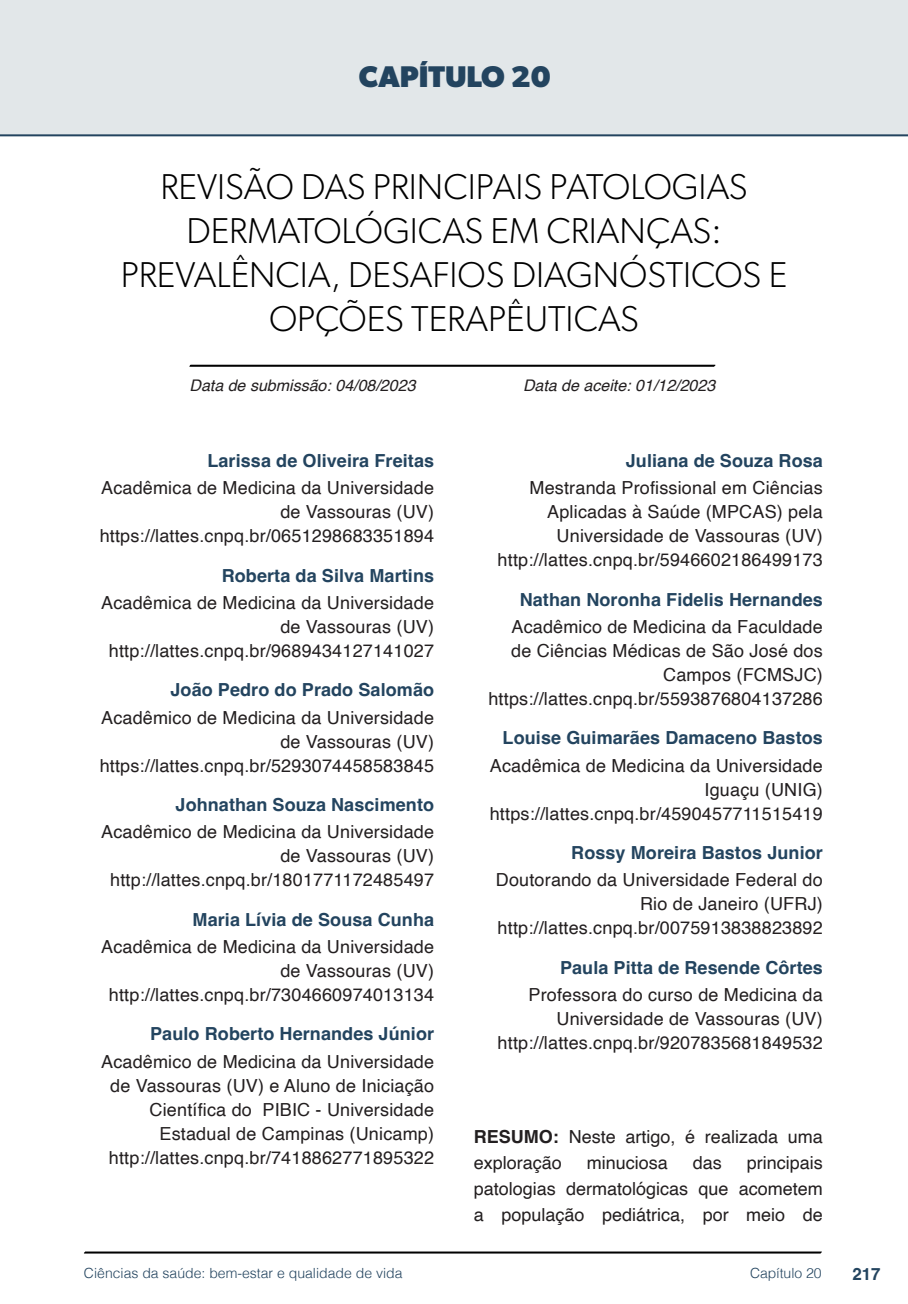
<style>
.page{position:relative;width:908px;height:1304px;background:#fff}
.page>*{position:absolute;margin:0;border:0;box-sizing:border-box;transform-origin:0 0}
.t1{font:300 36px/44px "Gibson";color:#000;text-align:center}
.t2{font:700 30px "Gibson";color:#23445f}
.t3{font:18px/24px "Helvetica";letter-spacing:.01em;color:#231f20;text-align:right}
.t4{font:700 18px "Helvetica";letter-spacing:.005em;color:#23445f}
.t5{font:700 16.8px "Helvetica";color:#23445f}
.t6{font:italic 16px "Helvetica";color:#231f20}
.t7{font:300 14px "Helvetica";color:#23445f}
.s1{font-weight:700}
</style>
<div class="page">
<svg style="left:84px;top:1251px;width:737px;height:3px;background:#515151"></svg>
<svg style="left:189px;top:364px;width:526px;height:3px;background:#4f4f4f"></svg>
<div style="left:0;top:0;width:907px;height:136px;background:#e2e7e9"></div>
<div style="left:44px;top:72px;width:68px;height:61px;background:#e2e7e9"></div>
<h2 class="t2" style="left:359px;top:58px;width:193px">CAPÍTULO 20</h2>
<h1 class="t1" style="left:121px;top:164px;width:667px">REVISÃO DAS PRINCIPAIS PATOLOGIAS<br>DERMATOLÓGICAS EM CRIANÇAS:<br>PREVALÊNCIA, DESAFIOS DIAGNÓSTICOS E<br>OPÇÕES TERAPÊUTICAS</h1>
<p class="t6" style="left:189px;top:373px;width:227px">Data de submissão: 04/08/2023</p>
<p class="t6" style="left:523px;top:373px;width:194px">Data de aceite: 01/12/2023</p>
<p class="t4" style="left:207px;top:450px;width:228px">Larissa de Oliveira Freitas</p>
<p class="t3" style="left:100px;top:477px;width:336px">Acadêmica de Medicina da Universidade de Vassouras (UV) https://lattes.cnpq.br/0651298683351894</p>
<p class="t4" style="left:222px;top:564px;width:214px">Roberta da Silva Martins</p>
<p class="t3" style="left:101px;top:591px;width:334px">Acadêmica de Medicina da Universidade de Vassouras (UV) http://lattes.cnpq.br/9689434127141027</p>
<p class="t4" style="left:170px;top:679px;width:265px">João Pedro do Prado Salomão</p>
<p class="t3" style="left:100px;top:706px;width:336px">Acadêmico de Medicina da Universidade de Vassouras (UV) https://lattes.cnpq.br/5293074458583845</p>
<p class="t4" style="left:175px;top:794px;width:260px">Johnathan Souza Nascimento</p>
<p class="t3" style="left:101px;top:821px;width:334px">Acadêmico de Medicina da Universidade de Vassouras (UV) http://lattes.cnpq.br/1801771172485497</p>
<p class="t4" style="left:192px;top:908px;width:243px">Maria Lívia de Sousa Cunha</p>
<p class="t3" style="left:101px;top:935px;width:334px">Acadêmica de Medicina da Universidade de Vassouras (UV) http://lattes.cnpq.br/7304660974013134</p>
<p class="t4" style="left:150px;top:1023px;width:285px">Paulo Roberto Hernandes Júnior</p>
<p class="t3" style="left:101px;top:1050px;width:334px">Acadêmico de Medicina da Universidade de Vassouras (UV) e Aluno de Iniciação Científica do PIBIC - Universidade Estadual de Campinas (Unicamp) http://lattes.cnpq.br/7418862771895322</p>
<p class="t4" style="left:625px;top:450px;width:198px">Juliana de Souza Rosa</p>
<p class="t3" style="left:497px;top:477px;width:326px">Mestranda Profissional em Ciências Aplicadas à Saúde (MPCAS) pela Universidade de Vassouras (UV) http://lattes.cnpq.br/5946602186499173</p>
<p class="t4" style="left:519px;top:588px;width:304px">Nathan Noronha Fidelis Hernandes</p>
<p class="t3" style="left:488px;top:615px;width:336px">Acadêmico de Medicina da Faculdade de Ciências Médicas de São José dos Campos (FCMSJC) https://lattes.cnpq.br/5593876804137286</p>
<p class="t4" style="left:502px;top:727px;width:321px">Louise Guimarães Damaceno Bastos</p>
<p class="t3" style="left:489px;top:754px;width:334px">Acadêmica de Medicina da Universidade<br>Iguaçu (UNIG) https://lattes.cnpq.br/4590457711515419</p>
<p class="t4" style="left:571px;top:842px;width:253px">Rossy Moreira Bastos Junior</p>
<p class="t3" style="left:495px;top:868px;width:328px">Doutorando da Universidade Federal do<br>Rio de Janeiro (UFRJ) http://lattes.cnpq.br/0075913838823892</p>
<p class="t4" style="left:559px;top:956px;width:264px">Paula Pitta de Resende Côrtes</p>
<p class="t3" style="left:497px;top:983px;width:326px">Professora do curso de Medicina da<br>Universidade de Vassouras (UV) http://lattes.cnpq.br/9207835681849532</p>
<p class="t3" style="left:473px;top:1124px;width:350px;line-height:26px;text-align:left"><span class="s1">RESUMO:</span> Neste artigo, é realizada uma exploração</p>
<p class="t3" style="left:586px;top:1151px;width:83px">minuciosa</p>
<p class="t3" style="left:692px;top:1151px;width:31px">das</p>
<p class="t3" style="left:473px;top:1150px;width:350px;line-height:26px;text-align:justify;text-indent:273px">principais patologias dermatológicas que acometem a população pediátrica, por meio de</p>
<p class="t7" style="left:84px;top:1261px;width:320px">Ciências da saúde: bem-estar e qualidade de vida</p>
<p class="t7" style="left:749px;top:1261px;width:73px">Capítulo 20</p>
<p class="t5" style="left:851px;top:1264px;width:30px">217</p>
</div>
